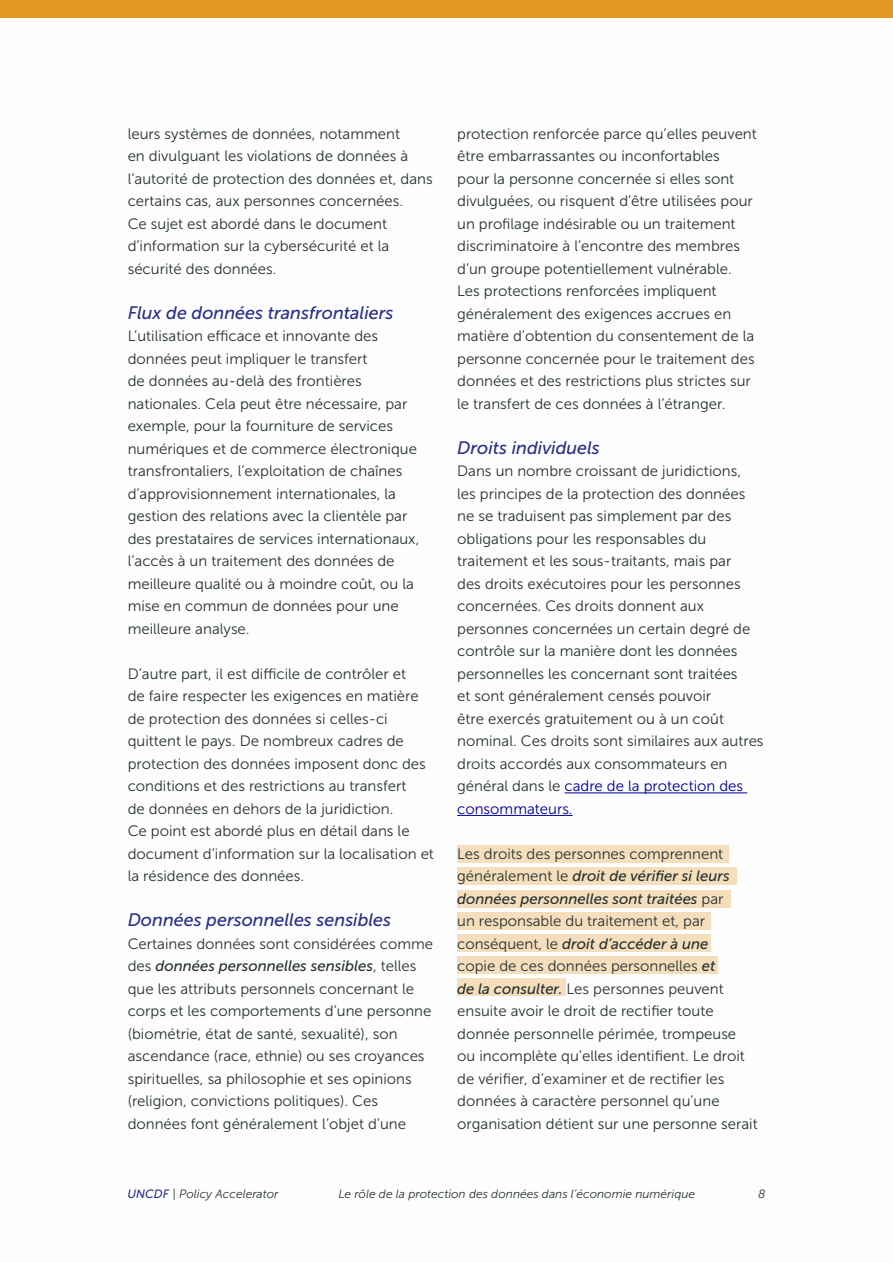
<style>
.page{position:relative;width:893px;height:1263px;background:#fbfbfa}
.page>*{position:absolute;margin:0;border:0;box-sizing:border-box;transform-origin:0 0}
.Body_Text{font:italic 18px "Museo Sans 500";color:#2a2f87}
.Body_Text-2{font:15px/22.5px "Museo Sans 300";color:#273231}
.t1{font:italic 12px "Museo Sans 300";color:#273231}
.s1{font-family:"Museo Sans 500";font-style:italic}
.s2{color:#009}
.s3{font-family:"Museo Sans 500";color:#2a2f87}
</style>
<div class="page">
<div style="left:0;top:0;width:893px;height:18px;background:#e59723"></div>
<div style="left:457px;top:845px;width:271px;height:18px;background:#f5debc"></div>
<div style="left:457px;top:868px;width:280px;height:17px;background:#f5debc"></div>
<div style="left:457px;top:890px;width:273px;height:17px;background:#f5debc"></div>
<div style="left:457px;top:912px;width:254px;height:18px;background:#f5debc"></div>
<div style="left:457px;top:934px;width:254px;height:18px;background:#f5debc"></div>
<div style="left:457px;top:956px;width:261px;height:18px;background:#f5debc"></div>
<div style="left:457px;top:978px;width:109px;height:18px;background:#f5debc"></div>
<hr style="left:564px;top:792px;width:183px;height:1px;background:#009">
<hr style="left:457px;top:815px;width:116px;height:1px;background:#009">
<p class="Body_Text-2" style="left:128px;top:123px;width:307px">leurs systèmes de données, notamment<br>en divulguant les violations de données à l’autorité de protection des données et, dans certains cas, aux personnes concernées.<br>Ce sujet est abordé dans le document d’information sur la cybersécurité et la sécurité des données.</p>
<p class="Body_Text" style="left:128px;top:303px;width:267px">Flux de données transfrontaliers</p>
<p class="Body_Text-2" style="left:128px;top:325px;width:293px">L’utilisation efficace et innovante des données peut impliquer le transfert<br>de données au-delà des frontières nationales. Cela peut être nécessaire, par exemple, pour la fourniture de services numériques et de commerce électronique transfrontaliers, l’exploitation de chaînes d’approvisionnement internationales, la gestion des relations avec la clientèle par des prestataires de services internationaux, l’accès à un traitement des données de meilleure qualité ou à moindre coût, ou la mise en commun de données pour une meilleure analyse.</p>
<p class="Body_Text-2" style="left:128px;top:663px;width:308px">D’autre part, il est difficile de contrôler et<br>de faire respecter les exigences en matière de protection des données si celles-ci quittent le pays. De nombreux cadres de protection des données imposent donc des conditions et des restrictions au transfert<br>de données en dehors de la juridiction.<br>Ce point est abordé plus en détail dans le document d’information sur la localisation et la résidence des données.</p>
<p class="Body_Text" style="left:128px;top:910px;width:265px">Données personnelles sensibles</p>
<p class="Body_Text-2" style="left:128px;top:933px;width:307px">Certaines données sont considérées comme des <span class="s1">données personnelles sensibles</span>, telles que les attributs personnels concernant le corps et les comportements d’une personne (biométrie, état de santé, sexualité), son ascendance (race, ethnie) ou ses croyances spirituelles, sa philosophie et ses opinions (religion, convictions politiques). Ces données font généralement l’objet d’une</p>
<p class="Body_Text-2" style="left:457px;top:123px;width:301px">protection renforcée parce qu’elles peuvent être embarrassantes ou inconfortables<br>pour la personne concernée si elles sont divulguées, ou risquent d’être utilisées pour un profilage indésirable ou un traitement discriminatoire à l’encontre des membres d’un groupe potentiellement vulnérable.<br>Les protections renforcées impliquent généralement des exigences accrues en matière d’obtention du consentement de la personne concernée pour le traitement des données et des restrictions plus strictes sur le transfert de ces données à l’étranger.</p>
<p class="Body_Text" style="left:457px;top:438px;width:144px">Droits individuels</p>
<p class="Body_Text-2" style="left:457px;top:460px;width:308px">Dans un nombre croissant de juridictions,<br>les principes de la protection des données ne se traduisent pas simplement par des obligations pour les responsables du traitement et les sous-traitants, mais par<br>des droits exécutoires pour les personnes concernées. Ces droits donnent aux personnes concernées un certain degré de contrôle sur la manière dont les données personnelles les concernant sont traitées<br>et sont généralement censés pouvoir<br>être exercés gratuitement ou à un coût nominal. Ces droits sont similaires aux autres droits accordés aux consommateurs en général dans le <span class="s2">cadre de la protection des consommateurs.</span></p>
<p class="Body_Text-2" style="left:457px;top:843px;width:302px">Les droits des personnes comprennent généralement le <span class="s1">droit de vérifier si leurs données personnelles sont traitées</span> par<br>un responsable du traitement et, par conséquent, le <span class="s1">droit d’accéder à une<br></span>copie de ces données personnelles <span class="s1">et<br>de la consulter.</span> Les personnes peuvent ensuite avoir le droit de rectifier toute donnée personnelle périmée, trompeuse ou incomplète qu’elles identifient. Le droit de vérifier, d’examiner et de rectifier les données à caractère personnel qu’une organisation détient sur une personne serait</p>
<p class="t1" style="left:128px;top:1188px;width:152px"><span class="s3">UNCDF</span> | Policy Accelerator</p>
<p class="t1" style="left:338px;top:1188px;width:358px">Le rôle de la protection des données dans l’économie numérique</p>
<p class="t1" style="left:758px;top:1188px;width:9px">8</p>
</div>
